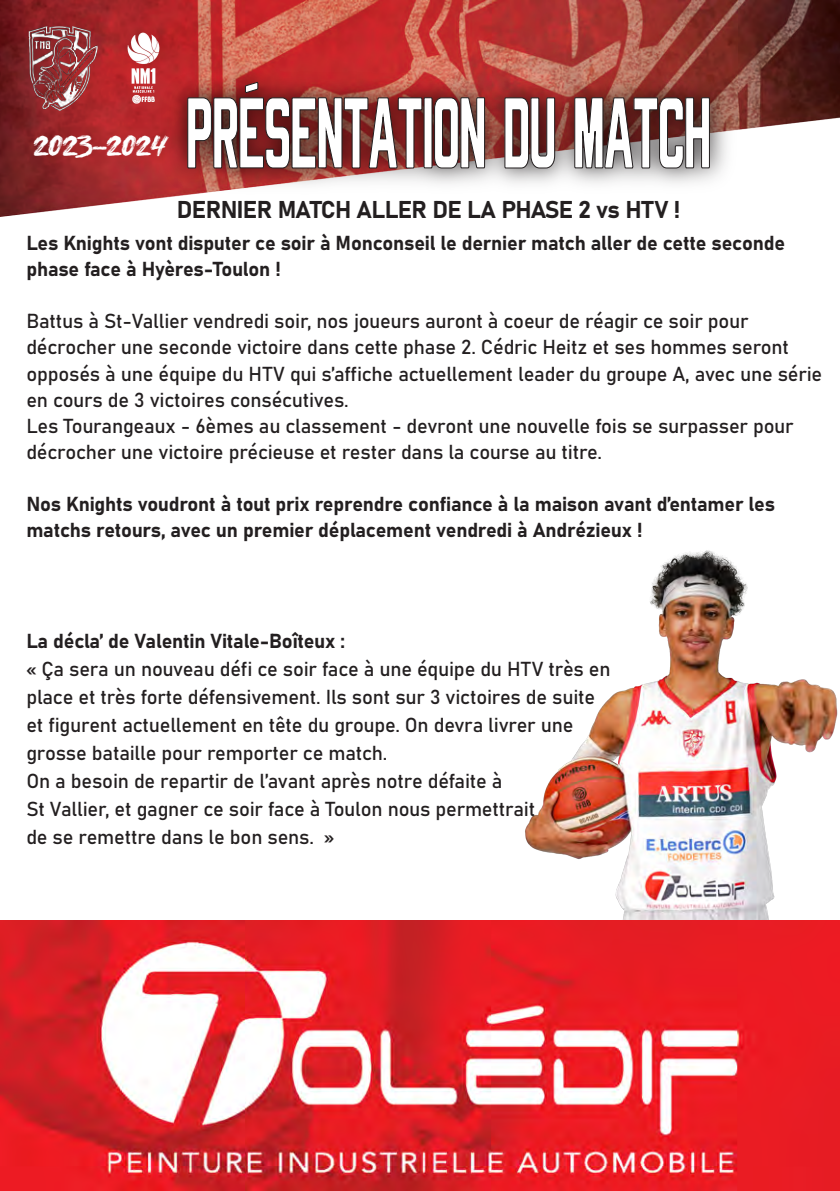
<style>
.page{position:relative;width:840px;height:1191px;background:#fff}
.page>*{position:absolute;margin:0;border:0;box-sizing:border-box;transform-origin:0 0}
.t1{font:109.4px "Rheiborn Sans Clean";letter-spacing:-.05em;color:#fff;scale:.66 1}
.t2{font:30px "Redslit";letter-spacing:-.01em;color:#fff}
.t3{font:24px "Bahnschrift";letter-spacing:-.025em;color:#231f20}
.t4{font:20px/26px "Bahnschrift";letter-spacing:-.01em;color:#231f20}
</style>
<div class="page">
<img style="left:0;top:0;width:839px;height:216px">
<img style="left:119px;top:24px;width:49px;height:89px">
<img style="left:20px;top:18px;width:81px;height:100px">
<img style="left:525px;top:550px;width:313px;height:370px">
<img style="left:0;top:920px;width:839px;height:271px">
<img style="left:154px;top:48px;width:585px;height:162px">
<svg style="left:187px;top:82px;width:298px;height:86px;background:#6f2926"></svg>
<svg style="left:504px;top:97px;width:51px;height:71px;background:#63302f"></svg>
<svg style="left:574px;top:97px;width:135px;height:71px;background:#624542"></svg>
<h2 class="t2" style="left:34px;top:127px;width:135px">2023-2024</h2>
<h1 class="t1" style="left:184px;top:77px;width:800px">PRÉSENTATION DU MATCH</h1>
<p class="t3" style="left:177px;top:191px;width:504px">DERNIER MATCH ALLER DE LA PHASE 2 vs HTV !</p>
<p class="t4" style="left:26px;top:229px;width:759px">Les Knights vont disputer ce soir à Monconseil le dernier match aller de cette seconde phase face à Hyères-Toulon !</p>
<p class="t4" style="left:26px;top:307px;width:797px">Battus à St-Vallier vendredi soir, nos joueurs auront à coeur de réagir ce soir pour décrocher une seconde victoire dans cette phase 2. Cédric Heitz et ses hommes seront opposés à une équipe du HTV qui s’affiche actuellement leader du groupe A, avec une série en cours de 3 victoires consécutives.<br>Les Tourangeaux - 6èmes au classement - devront une nouvelle fois se surpasser pour décrocher une victoire précieuse et rester dans la course au titre.</p>
<p class="t4" style="left:26px;top:489px;width:749px">Nos Knights voudront à tout prix reprendre confiance à la maison avant d’entamer les matchs retours, avec un premier déplacement vendredi à Andrézieux !</p>
<p class="t4" style="left:26px;top:625px;width:585px;line-height:28px">La décla’ de Valentin Vitale-Boîteux :<br>« Ça sera un nouveau défi ce soir face à une équipe du HTV très en place et très forte défensivement. Ils sont sur 3 victoires de suite et figurent actuellement en tête du groupe. On devra livrer une grosse bataille pour remporter ce match.<br>On a besoin de repartir de l’avant après notre défaite à<br>St Vallier, et gagner ce soir face à Toulon nous permettrait<br>de se remettre dans le bon sens. »</p>
</div>
